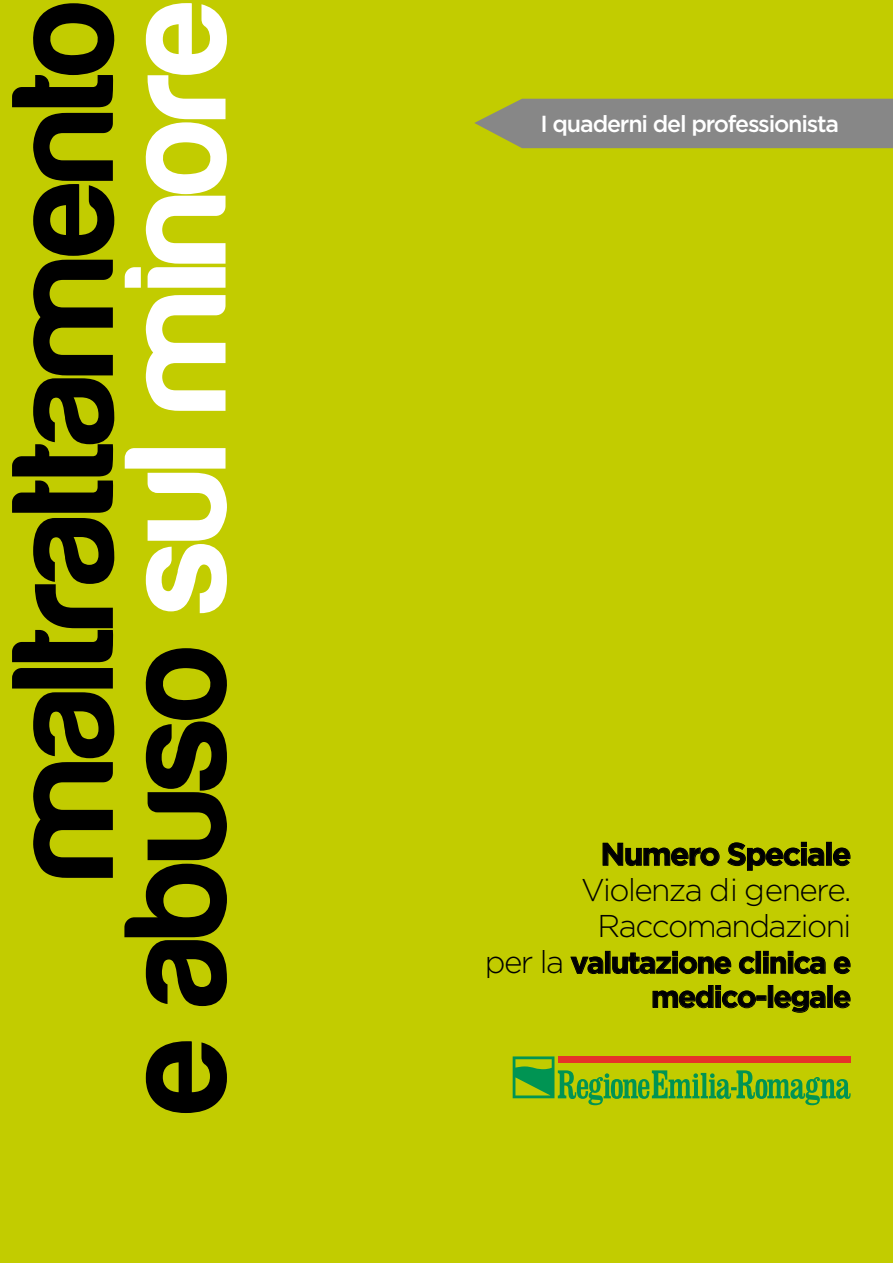
<style>
.page{position:relative;width:893px;height:1263px;background:#c2cc00}
.page>*{position:absolute;margin:0;border:0;box-sizing:border-box;transform-origin:0 0}
.t1{font:150px/112.6px "Harabara";color:#000;text-align:right}
.t2{font:300 31.5px/36.3px "Gotham";letter-spacing:-.05em;color:#000;text-align:center}
.t3{font:700 31.5px "Gotham";letter-spacing:-.05em;color:#000}
.t4{font:700 30px/34.2px "Gotham";letter-spacing:-.05em;color:#000;text-align:right}
.t5{font:500 23.25px "Gotham";letter-spacing:-.05em;color:#fff}
.s1{color:#fff}
.s2{font-weight:300;font-size:31.5px}
</style>
<div class="page">
<svg style="left:602px;top:842px;width:118px;height:24px;background:#99a100"></svg>
<svg style="left:727px;top:841px;width:98px;height:30px;background:#9da600"></svg>
<div style="left:826px;top:842px;width:6px;height:24px;border:1px solid #000"></div>
<svg style="left:832px;top:847px;width:19px;height:19px"></svg>
<svg style="left:570px;top:956px;width:34px;height:18px"></svg>
<div style="left:605px;top:951px;width:5px;height:23px;border:1px solid #000"></div>
<svg style="left:612px;top:950px;width:120px;height:24px;background:#969d00"></svg>
<svg style="left:738px;top:956px;width:17px;height:18px"></svg>
<div style="left:756px;top:951px;width:5px;height:23px;border:1px solid #000"></div>
<svg style="left:763px;top:950px;width:63px;height:24px;background:#929a00"></svg>
<svg style="left:833px;top:956px;width:18px;height:18px"></svg>
<svg style="left:652px;top:985px;width:104px;height:24px;background:#979f00"></svg>
<div style="left:756px;top:995px;width:10px;height:6px;border:1px solid #000"></div>
<div style="left:768px;top:985px;width:5px;height:23px;border:1px solid #000"></div>
<svg style="left:774px;top:990px;width:52px;height:23px"></svg>
<div style="left:827px;top:985px;width:6px;height:23px;border:1px solid #000"></div>
<svg style="left:833px;top:990px;width:18px;height:19px"></svg>
<svg style="left:513px;top:1056px;width:338px;height:49px;background:#8da81d"></svg>
<div style="left:474px;top:99px;width:419px;height:49px;background:#878787"></div>
<h1 class="t1" style="left:9px;top:1111px;width:1114px;rotate:-90deg">maltrattamento<br>e abuso <span class="s1">sul minore</span></h1>
<p class="t5" style="left:541px;top:108px;width:300px">I quaderni del professionista</p>
<p class="t3" style="left:600px;top:833px;width:252px">Numero Speciale</p>
<p class="t2" style="left:581px;top:871px;width:272px">Violenza di genere.<br>Raccomandazioni</p>
<p class="t4" style="left:485px;top:945px;width:368px"><span class="s2">per la</span> valutazione clinica e medico-legale</p>
</div>
